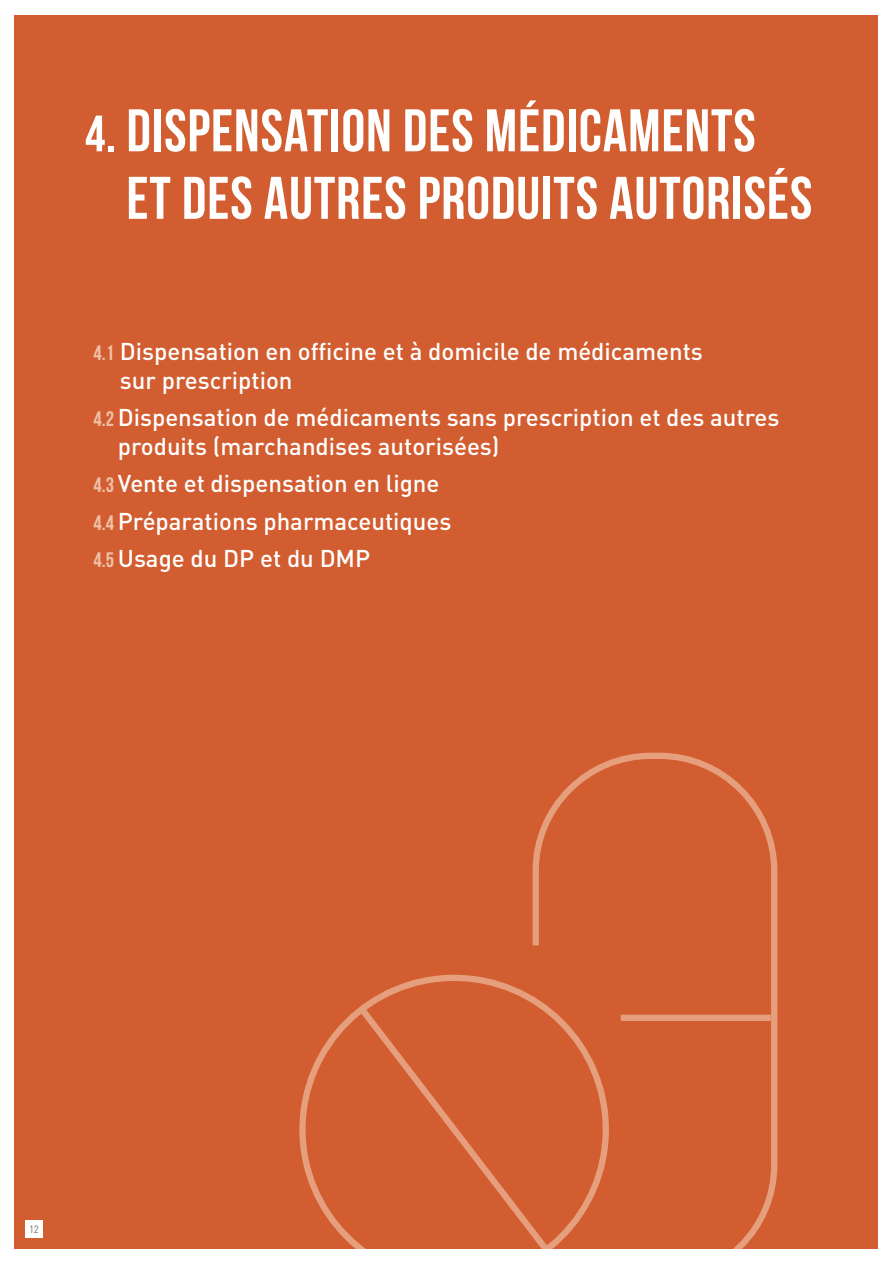
<style>
.page{position:relative;width:893px;height:1263px;background:#fff}
.page>*{position:absolute;margin:0;border:0;box-sizing:border-box;transform-origin:0 0}
.t1{font:700 60px/67.5px "Bebas Neue";letter-spacing:.015em;color:#fff}
.t2{font:500 24px/28.8px "DIN";color:#fff}
.t3{font:10.5px "DIN";color:#706f6f;scale:.9 1}
.s1{font-size:51px}
.s2{font-family:"Bebas Neue";font-weight:700;font-size:21px;color:#efc0a6}
</style>
<div class="page">
<div style="left:15px;top:15px;width:863px;height:1233px;background:#d25d30"></div>
<svg style="left:299px;top:752px;width:479px;height:496px"></svg>
<div style="left:26px;top:1220px;width:17px;height:17px;background:#fff"></div>
<p class="t1" style="left:126px;top:96px;width:687px;text-indent:-41px"><span class="s1">4.</span> DISPENSATION DES MÉDICAMENTS<br>ET DES AUTRES PRODUITS AUTORISÉS</p>
<p class="t2" style="left:120px;top:336px;width:585px;text-indent:-26px"><span class="s2">4.1</span> Dispensation en officine et à domicile de médicaments sur prescription</p>
<p class="t2" style="left:118px;top:402px;width:663px;text-indent:-24px"><span class="s2">4.2</span> Dispensation de médicaments sans prescription et des autres produits (marchandises autorisées)</p>
<p class="t2" style="left:94px;top:468px;width:347px"><span class="s2">4.3</span> Vente et dispensation en ligne</p>
<p class="t2" style="left:94px;top:506px;width:359px"><span class="s2">4.4</span> Préparations pharmaceutiques</p>
<p class="t2" style="left:94px;top:543px;width:278px"><span class="s2">4.5</span> Usage du DP et du DMP</p>
<p class="t3" style="left:29px;top:1222px;width:12px">12</p>
</div>
